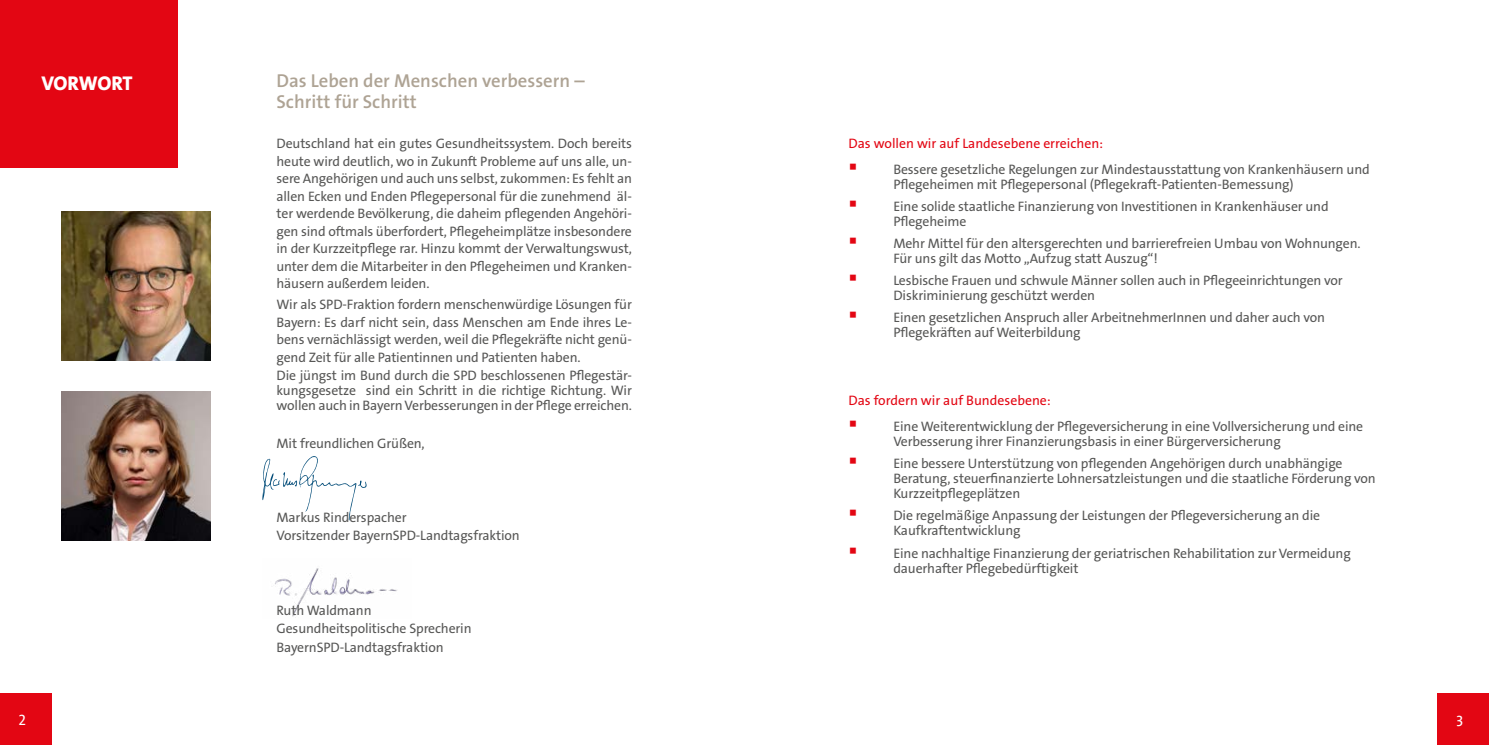
<style>
.page{position:relative;width:1489px;height:745px;background:#fff}
.page>*{position:absolute;margin:0;border:0;box-sizing:border-box;transform-origin:0 0}
.t1{font:800 20px "The Sans B8";letter-spacing:-.015em;color:#fff}
.t2{font:600 18.75px/20.9px "The Sans B6";color:#aea394}
.t3{font:15px "SPD2002 The Sans";color:#fff}
.t4{font:13.75px/15px "The Sans B5 Plain";letter-spacing:-.01em;color:#575756}
.t5{font:13.75px "The Sans B5 Plain";color:#e30613}
</style>
<div class="page">
<div style="left:0;top:693px;width:51px;height:51px;background:#e30613"></div>
<div style="left:1437px;top:693px;width:51px;height:51px;background:#e30613"></div>
<div style="left:0;top:0;width:177px;height:167px;background:#e30613"></div>
<img style="left:61px;top:211px;width:149px;height:149px">
<img style="left:61px;top:391px;width:149px;height:149px">
<img style="left:275px;top:568px;width:122px;height:50px">
<svg style="left:262px;top:456px;width:105px;height:64px"></svg>
<h1 class="t1" style="left:41px;top:73px;width:93px">VORWORT</h1>
<h2 class="t2" style="left:276px;top:71px;width:309px">Das Leben der Menschen verbessern –<br>Schritt für Schritt</h2>
<p class="t4" style="left:276px;top:135px;width:357px;line-height:17.5px;text-align:justify">Deutschland hat ein gutes Gesundheitssystem. Doch bereits heute wird deutlich, wo in Zukunft Probleme auf uns alle, un&shy;sere Angehörigen und auch uns selbst, zukommen: Es fehlt an allen Ecken und Enden Pflegepersonal für die zunehmend äl&shy;ter werdende Bevölkerung, die daheim pflegenden Angehöri&shy;gen sind oftmals überfordert, Pflegeheimplätze insbesondere in der Kurzzeitpflege rar. Hinzu kommt der Verwaltungswust, unter dem die Mitarbeiter in den Pflegeheimen und Kranken&shy;häusern außerdem leiden.</p>
<p class="t4" style="left:276px;top:296px;width:357px;line-height:17.8px">Wir als SPD-Fraktion fordern menschenwürdige Lösungen für Bayern: Es darf nicht sein, dass Menschen am Ende ihres Le&shy;bens vernächlässigt werden, weil die Pflegekräfte nicht genü&shy;gend Zeit für alle Patientinnen und Patienten haben.<br>Die jüngst im Bund durch die SPD beschlossenen Pflegestär-</p>
<p class="t4" style="left:276px;top:383px;width:357px">kungsgesetze sind ein Schritt in die richtige Richtung. Wir wollen auch in Bayern Verbesserungen in der Pflege erreichen.</p>
<p class="t4" style="left:276px;top:435px;width:150px">Mit freundlichen Grüßen,</p>
<p class="t4" style="left:276px;top:508px;width:245px;line-height:18.5px">Markus Rinderspacher<br>Vorsitzender BayernSPD-Landtagsfraktion</p>
<p class="t4" style="left:276px;top:601px;width:197px;line-height:18.5px">Ruth Waldmann<br>Gesundheitspolitische Sprecherin<br>BayernSPD-Landtagsfraktion</p>
<p class="t5" style="left:848px;top:136px;width:256px">Das wollen wir auf Landesebene erreichen:</p>
<p class="t4" style="left:893px;top:162px;width:478px">Bessere gesetzliche Regelungen zur Mindestausstattung von Krankenhäusern und<br>Pflegeheimen mit Pflegepersonal (Pflegekraft-Patienten-Bemessung)</p>
<p class="t4" style="left:893px;top:199px;width:437px">Eine solide staatliche Finanzierung von Investitionen in Krankenhäuser und<br>Pflegeheime</p>
<p class="t4" style="left:893px;top:236px;width:469px">Mehr Mittel für den altersgerechten und barrierefreien Umbau von Wohnungen.<br>Für uns gilt das Motto „Aufzug statt Auszug“!</p>
<p class="t4" style="left:893px;top:273px;width:451px">Lesbische Frauen und schwule Männer sollen auch in Pflegeeinrichtungen vor<br>Diskriminierung geschützt werden</p>
<p class="t4" style="left:893px;top:310px;width:433px">Einen gesetzlichen Anspruch aller ArbeitnehmerInnen und daher auch von<br>Pflegekräften auf Weiterbildung</p>
<p class="t5" style="left:848px;top:393px;width:204px">Das fordern wir auf Bundesebene:</p>
<p class="t4" style="left:893px;top:419px;width:471px">Eine Weiterentwicklung der Pflegeversicherung in eine Vollversicherung und eine<br>Verbesserung ihrer Finanzierungsbasis in einer Bürgerversicherung</p>
<p class="t4" style="left:893px;top:456px;width:484px">Eine bessere Unterstützung von pflegenden Angehörigen durch unabhängige<br>Beratung, steuerfinanzierte Lohnersatzleistungen und die staatliche Förderung von<br>Kurzzeitpflegeplätzen</p>
<p class="t4" style="left:893px;top:508px;width:428px">Die regelmäßige Anpassung der Leistungen der Pflegeversicherung an die<br>Kaufkraftentwicklung</p>
<p class="t4" style="left:893px;top:545px;width:459px">Eine nachhaltige Finanzierung der geriatrischen Rehabilitation zur Vermeidung dauerhafter Pflegebedürftigkeit</p>
<p class="t3" style="left:19px;top:711px;width:9px">2</p>
<p class="t3" style="left:1455px;top:712px;width:9px">3</p>
</div>
